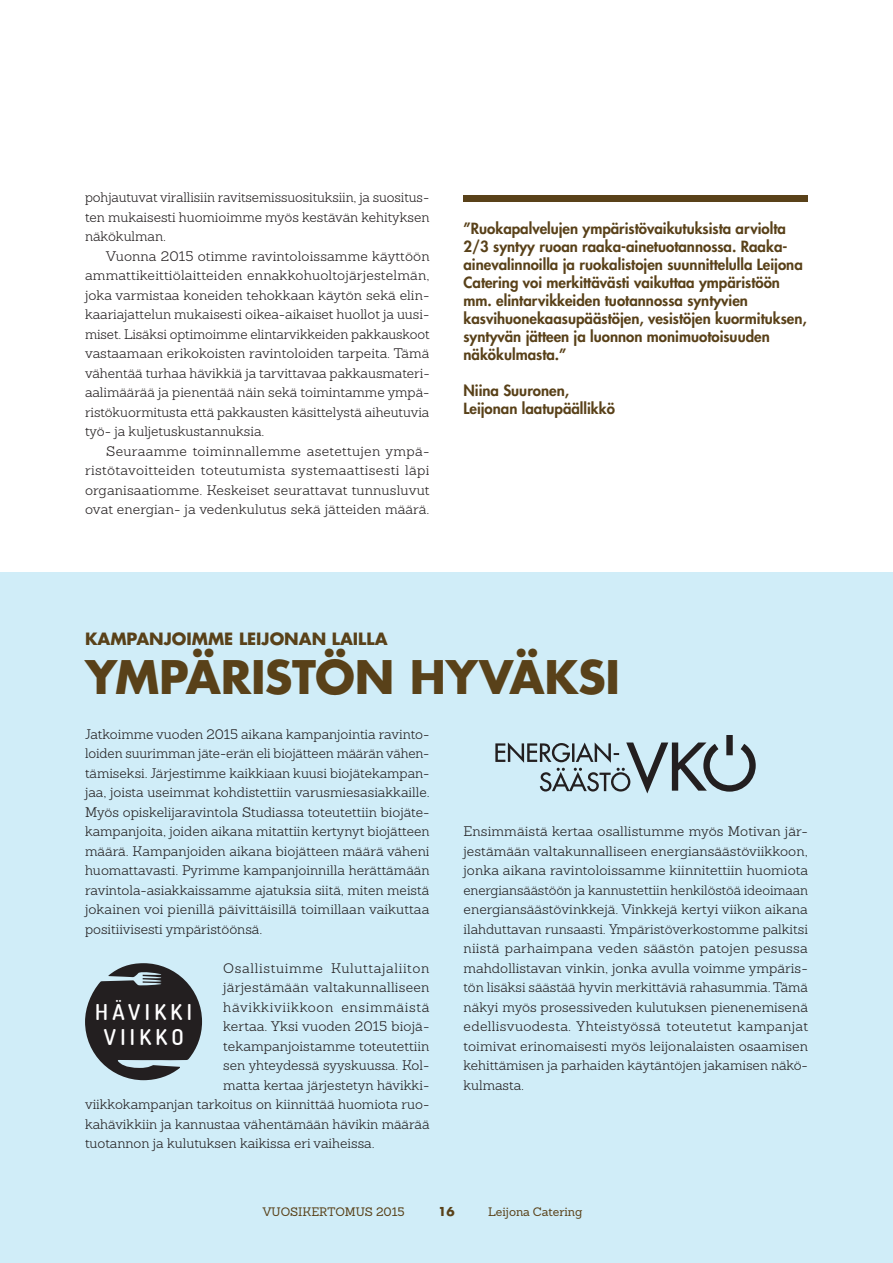
<style>
.page{position:relative;width:893px;height:1263px;background:#fff}
.page>*{position:absolute;margin:0;border:0;box-sizing:border-box;transform-origin:0 0}
.t1{font:700 45px "Futura Std";letter-spacing:-.01em;color:#594119}
.t2{font:600 21.75px/24.8px "Dosis";letter-spacing:.2em;color:#fff;text-align:center}
.t3{font:700 16.5px "Futura Std";color:#594119}
.t4{font:800 15px/18px "Futura Std";color:#594119}
.t5{font:300 13.5px/19.5px "Sanchez";color:#231f20;text-align:justify}
.t6{font:300 13.5px "Sanchez";letter-spacing:.045em;color:#231f20}
.t7{font:300 13.5px "Sanchez";letter-spacing:.02em;color:#231f20}
.t8{font:12px "Sanchez";color:#594119}
.t9{font:700 12px "Futura Std";color:#594119}
</style>
<div class="page">
<div style="left:0;top:573px;width:893px;height:690px;background:#d0edf8"></div>
<div style="left:463px;top:196px;width:345px;height:6px;background:#594119"></div>
<svg style="left:495px;top:735px;width:261px;height:58px"></svg>
<svg style="left:85px;top:963px;width:117px;height:117px"></svg>
<p class="t5" style="left:85px;top:187px;width:346px">pohjautuvat virallisiin ravitsemissuosituksiin, ja suositus&shy;ten mukaisesti huomioimme myös kestävän kehityksen näkökulman.</p>
<p class="t5" style="left:85px;top:246px;width:346px;text-indent:21px">Vuonna 2015 otimme ravintoloissamme käyttöön ammattikeittiölaitteiden ennakkohuoltojärjestelmän, joka varmistaa koneiden tehokkaan käytön sekä elin&shy;kaariajattelun mukaisesti oikea-aikaiset huollot ja uusi&shy;miset. Lisäksi optimoimme elintarvikkeiden pakkauskoot vastaamaan erikokoisten ravintoloiden tarpeita. Tämä vähentää turhaa hävikkiä ja tarvittavaa pakkausmateri&shy;aalimäärää ja pienentää näin sekä toimintamme ympä&shy;ristökuormitusta että pakkausten käsittelystä aiheutuvia työ- ja kuljetuskustannuksia.</p>
<p class="t5" style="left:85px;top:441px;width:346px;text-indent:21px">Seuraamme toiminnallemme asetettujen ympä&shy;ristötavoitteiden toteutumista systemaattisesti läpi organisaatiomme. Keskeiset seurattavat tunnusluvut ovat energian- ja vedenkulutus sekä jätteiden määrä.</p>
<p class="t4" style="left:463px;top:219px;width:345px">”Ruokapalvelujen ympäristövaikutuksista arviolta 2/3 syntyy ruoan raaka-ainetuotannossa. Raaka&shy;ainevalinnoilla ja ruokalistojen suunnittelulla Leijona Catering voi merkittävästi vaikuttaa ympäristöön mm. elintarvikkeiden tuotannossa syntyvien kasvihuonekaasupäästöjen, vesistöjen kuormituksen, syntyvän jätteen ja luonnon monimuotoisuuden näkökulmasta.”</p>
<p class="t4" style="left:463px;top:381px;width:153px">Niina Suuronen,<br>Leijonan laatupäällikkö</p>
<p class="t3" style="left:85px;top:627px;width:304px">KAMPANJOIMME LEIJONAN LAILLA</p>
<h1 class="t1" style="left:85px;top:647px;width:537px">YMPÄRISTÖN HYVÄKSI</h1>
<p class="t5" style="left:85px;top:724px;width:346px">Jatkoimme vuoden 2015 aikana kampanjointia ravinto&shy;loiden suurimman jäte-erän eli biojätteen määrän vähen&shy;tämiseksi. Järjestimme kaikkiaan kuusi biojätekampan&shy;jaa, joista useimmat kohdistettiin varusmiesasiakkaille.<br>Myös opiskelijaravintola Studiassa toteutettiin biojäte&shy;kampanjoita, joiden aikana mitattiin kertynyt biojätteen määrä. Kampanjoiden aikana biojätteen määrä väheni huomattavasti. Pyrimme kampanjoinnilla herättämään ravintola-asiakkaissamme ajatuksia siitä, miten meistä jokainen voi pienillä päivittäisillä toimillaan vaikuttaa positiivisesti ympäristöönsä.</p>
<p class="t6" style="left:223px;top:959px;width:208px">Osallistuimme Kuluttajaliiton</p>
<p class="t7" style="left:223px;top:979px;width:208px">järjestämään valtakunnalliseen</p>
<p class="t6" style="left:223px;top:998px;width:208px">hävikkiviikkoon ensimmäistä</p>
<p class="t5" style="left:223px;top:1017px;width:208px">kertaa. Yksi vuoden 2015 biojä-</p>
<p class="t5" style="left:223px;top:1036px;width:208px">tekampanjoistamme toteutettiin</p>
<p class="t5" style="left:223px;top:1056px;width:208px">sen yhteydessä syyskuussa. Kol-</p>
<p class="t5" style="left:223px;top:1075px;width:208px">matta kertaa järjestetyn hävikki-</p>
<p class="t5" style="left:85px;top:1095px;width:346px">viikkokampanjan tarkoitus on kiinnittää huomiota ruo-</p>
<p class="t5" style="left:85px;top:1114px;width:346px">kahävikkiin ja kannustaa vähentämään hävikin määrää</p>
<p class="t5" style="left:85px;top:1134px;width:291px">tuotannon ja kulutuksen kaikissa eri vaiheissa.</p>
<p class="t5" style="left:463px;top:822px;width:346px">Ensimmäistä kertaa osallistumme myös Motivan jär&shy;jestämään valtakunnalliseen energiansäästöviikkoon, jonka aikana ravintoloissamme kiinnitettiin huomiota energiansäästöön ja kannustettiin henkilöstöä ideoimaan energiansäästövinkkejä. Vinkkejä kertyi viikon aikana ilahduttavan runsaasti. Ympäristöverkostomme palkitsi niistä parhaimpana veden säästön patojen pesussa mahdollistavan vinkin, jonka avulla voimme ympäris&shy;tön lisäksi säästää hyvin merkittäviä rahasummia. Tämä näkyi myös prosessiveden kulutuksen pienenemisenä edellisvuodesta. Yhteistyössä toteutetut kampanjat toimivat erinomaisesti myös leijonalaisten osaamisen kehittämisen ja parhaiden käytäntöjen jakamisen näkö&shy;kulmasta.</p>
<h2 class="t2" style="left:95px;top:999px;width:98px">HÄVIKKI<br>VIIKKO</h2>
<p class="t8" style="left:263px;top:1204px;width:143px">VUOSIKERTOMUS 2015</p>
<p class="t9" style="left:438px;top:1204px;width:18px">16</p>
<p class="t8" style="left:488px;top:1204px;width:96px">Leijona Catering</p>
</div>
